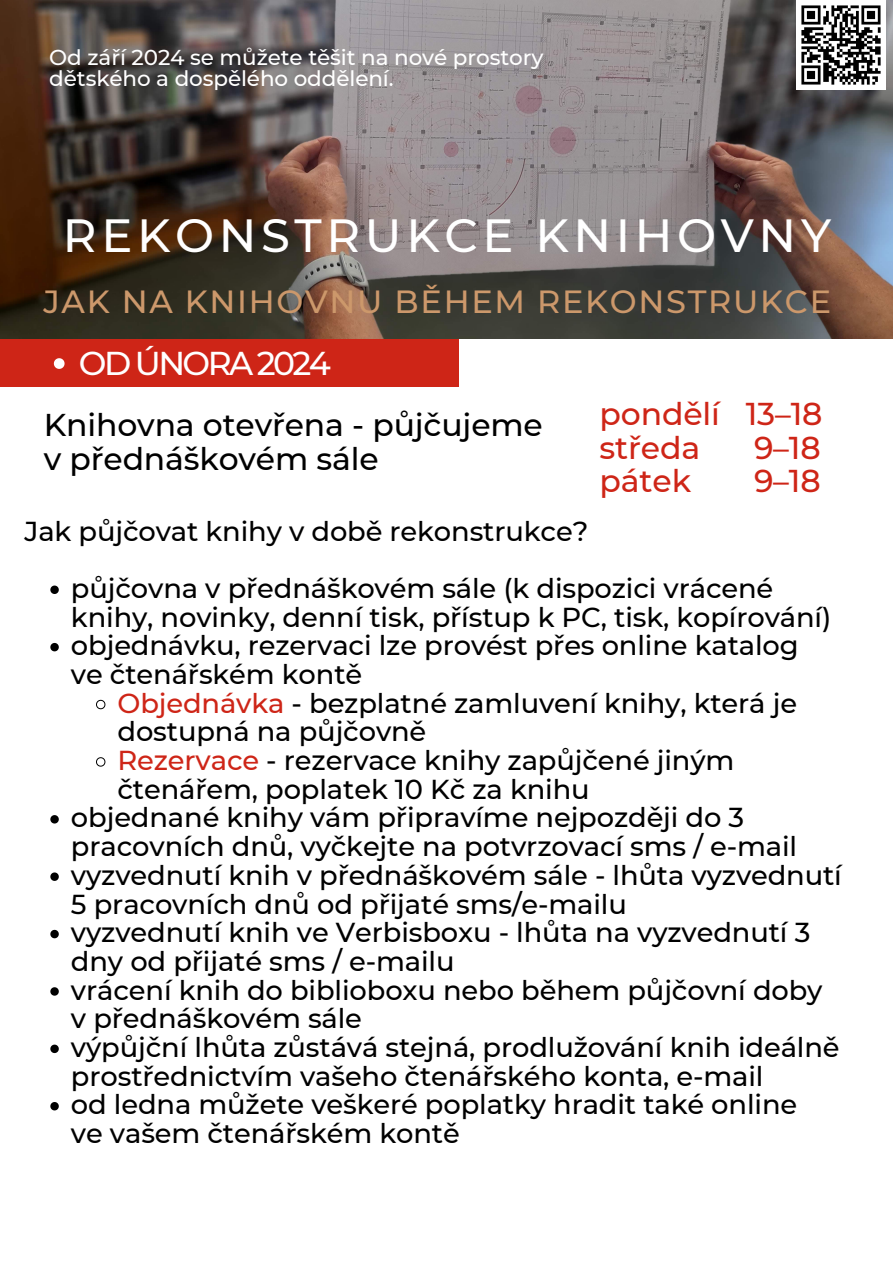
<style>
.page{position:relative;width:893px;height:1263px;background:#fff}
.page>*{position:absolute;margin:0;border:0;box-sizing:border-box;transform-origin:0 0}
.t1{font:500 46.42px "Montserrat";letter-spacing:.1em;color:#fff}
.t2{font:500 32.92px "Montserrat";letter-spacing:-.08em;color:#fff}
.t3{font:500 32.03px "Montserrat";letter-spacing:.055em;color:#cc986b}
.t4{font:500 31.5px/33.5px "Montserrat";letter-spacing:-.005em;color:#ce2517;text-align:justify}
.t5{font:500 31.42px/33.2px "Montserrat";letter-spacing:-.005em;color:#000}
.t6{font:500 27.38px/28.7px "Montserrat";letter-spacing:-.005em;color:#000}
.t7{font:500 21.52px "Montserrat";letter-spacing:-.005em;color:#fff}
.s1{color:#ce2517}
</style>
<div class="page">
<img style="left:0;top:0;width:893px;height:339px">
<img style="left:796px;top:0;width:89px;height:89px">
<div style="left:0;top:339px;width:458px;height:48px;background:#ce2517"></div>
<svg style="left:54px;top:358px;width:11px;height:11px"></svg>
<svg style="left:50px;top:585px;width:9px;height:9px"></svg>
<svg style="left:50px;top:643px;width:9px;height:8px"></svg>
<svg style="left:96px;top:700px;width:10px;height:9px"></svg>
<svg style="left:96px;top:757px;width:10px;height:10px"></svg>
<svg style="left:50px;top:815px;width:9px;height:8px"></svg>
<svg style="left:50px;top:872px;width:9px;height:9px"></svg>
<svg style="left:50px;top:930px;width:9px;height:8px"></svg>
<svg style="left:50px;top:987px;width:9px;height:9px"></svg>
<svg style="left:50px;top:1044px;width:9px;height:9px"></svg>
<svg style="left:50px;top:1102px;width:9px;height:8px"></svg>
<h6 class="t7" style="left:49px;top:44px;width:495px">Od září 2024 se můžete těšit na nové prostory</h6>
<h6 class="t7" style="left:49px;top:65px;width:346px">dětského a dospělého oddělení.</h6>
<p class="t1" style="left:63px;top:207px;width:769px">REKONSTRUKCE KNIHOVNY</p>
<p class="t3" style="left:44px;top:282px;width:789px">JAK NA KNIHOVNU BĚHEM REKONSTRUKCE</p>
<p class="t2" style="left:79px;top:343px;width:253px">OD ÚNORA 2024</p>
<h4 class="t4" style="left:599px;top:397px;width:122px;text-align:left">pondělí středa pátek</h4>
<h1 class="t5" style="left:44px;top:409px;width:500px">Knihovna otevřena - půjčujeme v přednáškovém sále</h1>
<h2 class="t4" style="left:745px;top:397px;width:78px">13–18<br>9–18<br>9–18</h2>
<h3 class="t6" style="left:24px;top:516px;width:565px">Jak půjčovat knihy v době rekonstrukce?</h3>
<h3 class="t6" style="left:71px;top:574px;width:762px">půjčovna v přednáškovém sále (k dispozici vrácené knihy, novinky, denní tisk, přístup k PC, tisk, kopírování)</h3>
<h3 class="t6" style="left:71px;top:631px;width:729px">objednávku, rezervaci lze provést přes online katalog ve čtenářském kontě</h3>
<h5 class="t6" style="left:117px;top:688px;width:681px"><span class="s1">Objednávka</span> - bezplatné zamluvení knihy, která je dostupná na půjčovně</h5>
<h6 class="t6" style="left:117px;top:746px;width:618px"><span class="s1">Rezervace</span> - rezervace knihy zapůjčené jiným čtenářem, poplatek 10 Kč za knihu</h6>
<h6 class="t6" style="left:71px;top:803px;width:727px">objednané knihy vám připravíme nejpozději do 3 pracovních dnů, vyčkejte na potvrzovací sms / e-mail</h6>
<h6 class="t6" style="left:71px;top:861px;width:772px">vyzvednutí knih v přednáškovém sále - lhůta vyzvednutí<br>5 pracovních dnů od přijaté sms/e-mailu</h6>
<h6 class="t6" style="left:71px;top:918px;width:741px">vyzvednutí knih ve Verbisboxu - lhůta na vyzvednutí 3 dny od přijaté sms / e-mailu</h6>
<h6 class="t6" style="left:71px;top:975px;width:753px">vrácení knih do biblioboxu nebo během půjčovní doby v přednáškovém sále</h6>
<h6 class="t6" style="left:71px;top:1033px;width:770px">výpůjční lhůta zůstává stejná, prodlužování knih ideálně prostřednictvím vašeho čtenářského konta, e-mail</h6>
<h6 class="t6" style="left:71px;top:1090px;width:728px">od ledna můžete veškeré poplatky hradit také online ve vašem čtenářském kontě</h6>
</div>
